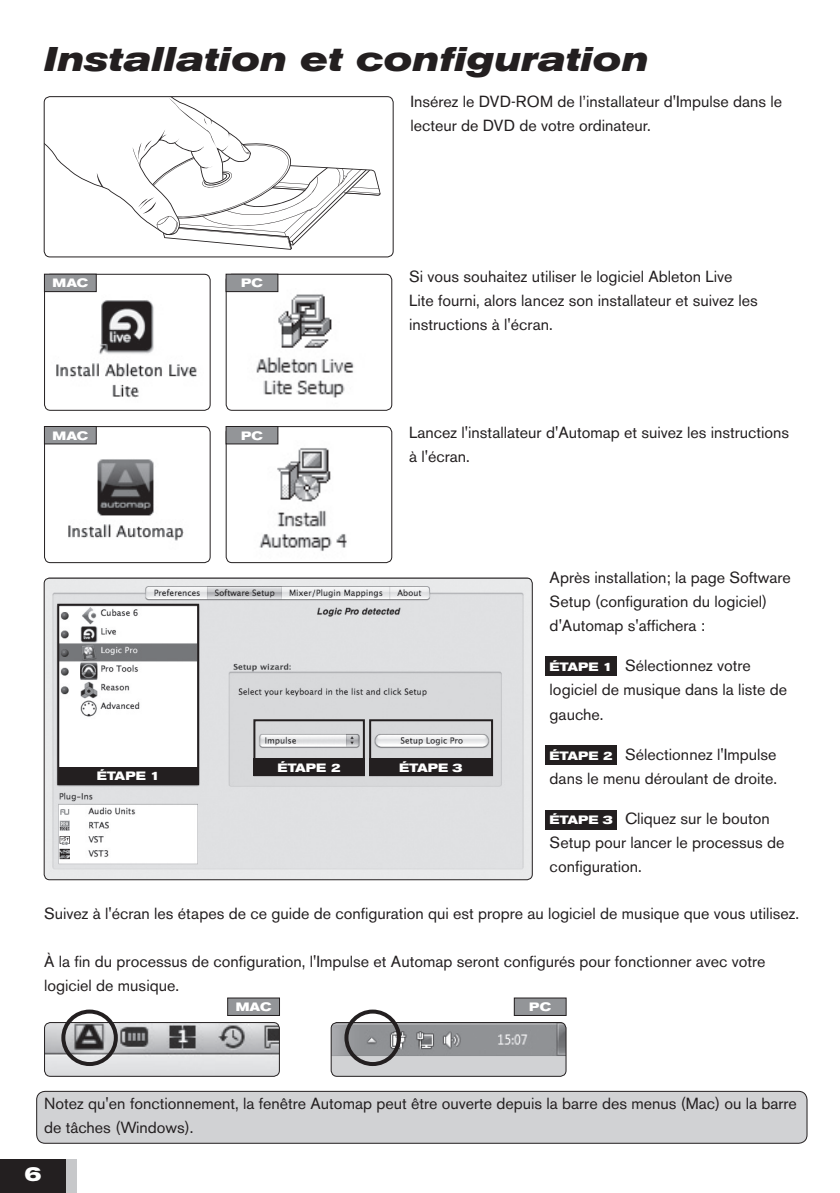
<style>
.page{position:relative;width:840px;height:1193px;background:#fff}
.page>*{position:absolute;margin:0;border:0;box-sizing:border-box;transform-origin:0 0}
.t1{font:italic 700 expanded 34px "Akzidenz Grotesk BE";color:#231f20}
.t2{font:700 expanded 20px "Akzidenz Grotesk BE";color:#fff}
.t3{font:16px/24px "Akzidenz Grotesk BE";color:#231f20}
.t4{font:700 expanded 12px "Akzidenz Grotesk BE";color:#fff}
.s1{font-weight:700;font-stretch:expanded;font-size:12px;color:#fff}
</style>
<div class="page">
<div style="left:2px;top:1158px;width:75px;height:34px;background:#c7c8ca"></div>
<div style="left:0;top:1158px;width:65px;height:34px;background:#231f20"></div>
<div style="left:544px;top:656px;width:72px;height:20px;background:#231f20"></div>
<div style="left:544px;top:744px;width:72px;height:20px;background:#231f20"></div>
<div style="left:544px;top:809px;width:72px;height:20px;background:#231f20"></div>
<div style="left:37px;top:1091px;width:769px;height:52px;background:#d1d2d4;border-radius:9px"></div>
<div style="left:36px;top:1090px;width:771px;height:53px;border:1px solid #231f20;border-radius:9px"></div>
<svg style="left:44px;top:97px;width:336px;height:153px"></svg>
<div style="left:44px;top:96px;width:349px;height:161px;border:1px solid #231f20;border-radius:6px"></div>
<img style="left:56px;top:300px;width:141px;height:98px">
<div style="left:44px;top:274px;width:166px;height:136px;border:1px solid #231f20;border-radius:6px"></div>
<img style="left:68px;top:459px;width:116px;height:82px">
<div style="left:44px;top:426px;width:166px;height:137px;border:1px solid #231f20;border-radius:6px"></div>
<img style="left:247px;top:288px;width:107px;height:110px">
<div style="left:226px;top:274px;width:166px;height:136px;border:1px solid #231f20;border-radius:6px"></div>
<div style="left:44px;top:274px;width:52px;height:17px;background:#939598"></div>
<div style="left:44px;top:274px;width:52px;height:18px;border:1px solid #231f20"></div>
<div style="left:44px;top:426px;width:52px;height:18px;background:#939598"></div>
<div style="left:44px;top:426px;width:52px;height:18px;border:1px solid #231f20"></div>
<img style="left:241px;top:440px;width:106px;height:112px">
<div style="left:226px;top:426px;width:166px;height:137px;border:1px solid #231f20;border-radius:6px"></div>
<img style="left:44px;top:578px;width:488px;height:301px">
<div style="left:44px;top:577px;width:488px;height:302px;border:1px solid #231f20;border-radius:6px"></div>
<div style="left:226px;top:426px;width:52px;height:18px;background:#939598"></div>
<div style="left:226px;top:426px;width:52px;height:18px;border:1px solid #231f20"></div>
<img style="left:44px;top:1022px;width:235px;height:54px">
<div style="left:44px;top:1022px;width:235px;height:54px;border:1px solid #231f20;border-radius:6px"></div>
<div style="left:331px;top:1022px;width:234px;height:54px;background:#d1d2d4;border-radius:6px"></div>
<img style="left:332px;top:1022px;width:233px;height:33px">
<div style="left:330px;top:1022px;width:236px;height:54px;border:1px solid #231f20;border-radius:6px"></div>
<div style="left:227px;top:997px;width:52px;height:18px;background:#939598"></div>
<div style="left:227px;top:997px;width:52px;height:18px;border:1px solid #231f20"></div>
<div style="left:58px;top:766px;width:141px;height:18px;background:#231f20"></div>
<div style="left:253px;top:758px;width:111px;height:18px;background:#231f20"></div>
<div style="left:369px;top:758px;width:123px;height:18px;background:#231f20"></div>
<div style="left:61px;top:1009px;width:57px;height:56px;border:4px solid #231f20;border-radius:50%"></div>
<div style="left:344px;top:1009px;width:56px;height:56px;border:4px solid #231f20;border-radius:50%"></div>
<div style="left:514px;top:997px;width:51px;height:18px;background:#939598"></div>
<div style="left:513px;top:997px;width:53px;height:18px;border:1px solid #231f20"></div>
<div style="left:226px;top:274px;width:52px;height:17px;background:#939598"></div>
<div style="left:226px;top:274px;width:52px;height:18px;border:1px solid #231f20"></div>
<div style="left:57px;top:603px;width:142px;height:182px;border:2px solid #231f20"></div>
<div style="left:253px;top:719px;width:111px;height:57px;border:2px solid #231f20"></div>
<div style="left:369px;top:719px;width:123px;height:57px;border:2px solid #231f20"></div>
<h1 class="t1" style="left:44px;top:39px;width:606px">Installation et configuration</h1>
<p class="t3" style="left:410px;top:89px;width:373px">Insérez le DVD-ROM de l’installateur d'Impulse dans le lecteur de DVD de votre ordinateur.</p>
<p class="t4" style="left:53px;top:276px;width:37px">MAC</p>
<p class="t4" style="left:241px;top:276px;width:23px">PC</p>
<p class="t4" style="left:53px;top:428px;width:37px">MAC</p>
<p class="t4" style="left:241px;top:428px;width:23px">PC</p>
<p class="t3" style="left:409px;top:265px;width:350px">Si vous souhaitez utiliser le logiciel Ableton Live<br>Lite fourni, alors lancez son installateur et suivez les instructions à l'écran.</p>
<p class="t3" style="left:409px;top:420px;width:381px">Lancez l'installateur d'Automap et suivez les instructions à l'écran.</p>
<p class="t3" style="left:549px;top:565px;width:243px">Après installation; la page Software<br>Setup (configuration du logiciel) d'Automap s'affichera :</p>
<p class="t4" style="left:549px;top:660px;width:11px">ÉTAPE</p>
<p class="t3" style="left:549px;top:653px;width:239px;text-indent:53px"><span class="s1">1</span> Sélectionnez votre logiciel de musique dans la liste de gauche.</p>
<p class="t4" style="left:549px;top:748px;width:11px">ÉTAPE</p>
<p class="t3" style="left:549px;top:742px;width:229px;text-align:right"><span class="s1">2</span> Sélectionnez l'Impulse<br>dans le menu déroulant de droite.</p>
<p class="t4" style="left:549px;top:812px;width:11px">ÉTAPE</p>
<p class="t4" style="left:277px;top:760px;width:65px">ÉTAPE 2</p>
<p class="t4" style="left:399px;top:760px;width:65px">ÉTAPE 3</p>
<p class="t4" style="left:97px;top:768px;width:65px">ÉTAPE 1</p>
<p class="t3" style="left:549px;top:806px;width:236px;text-indent:53px"><span class="s1">3</span> Cliquez sur le bouton<br>Setup pour lancer le processus de configuration.</p>
<p class="t3" style="left:44px;top:901px;width:756px">Suivez à l'écran les étapes de ce guide de configuration qui est propre au logiciel de musique que vous utilisez.</p>
<p class="t3" style="left:44px;top:949px;width:722px">À la fin du processus de configuration, l'Impulse et Automap seront configurés pour fonctionner avec votre logiciel de musique.</p>
<p class="t4" style="left:236px;top:999px;width:37px">MAC</p>
<p class="t4" style="left:529px;top:999px;width:23px">PC</p>
<p class="t3" style="left:44px;top:1090px;width:753px">Notez qu'en fonctionnement, la fenêtre Automap peut être ouverte depuis la barre des menus (Mac) ou la barre de tâches (Windows).</p>
<p class="t2" style="left:25px;top:1162px;width:19px">6</p>
</div>
